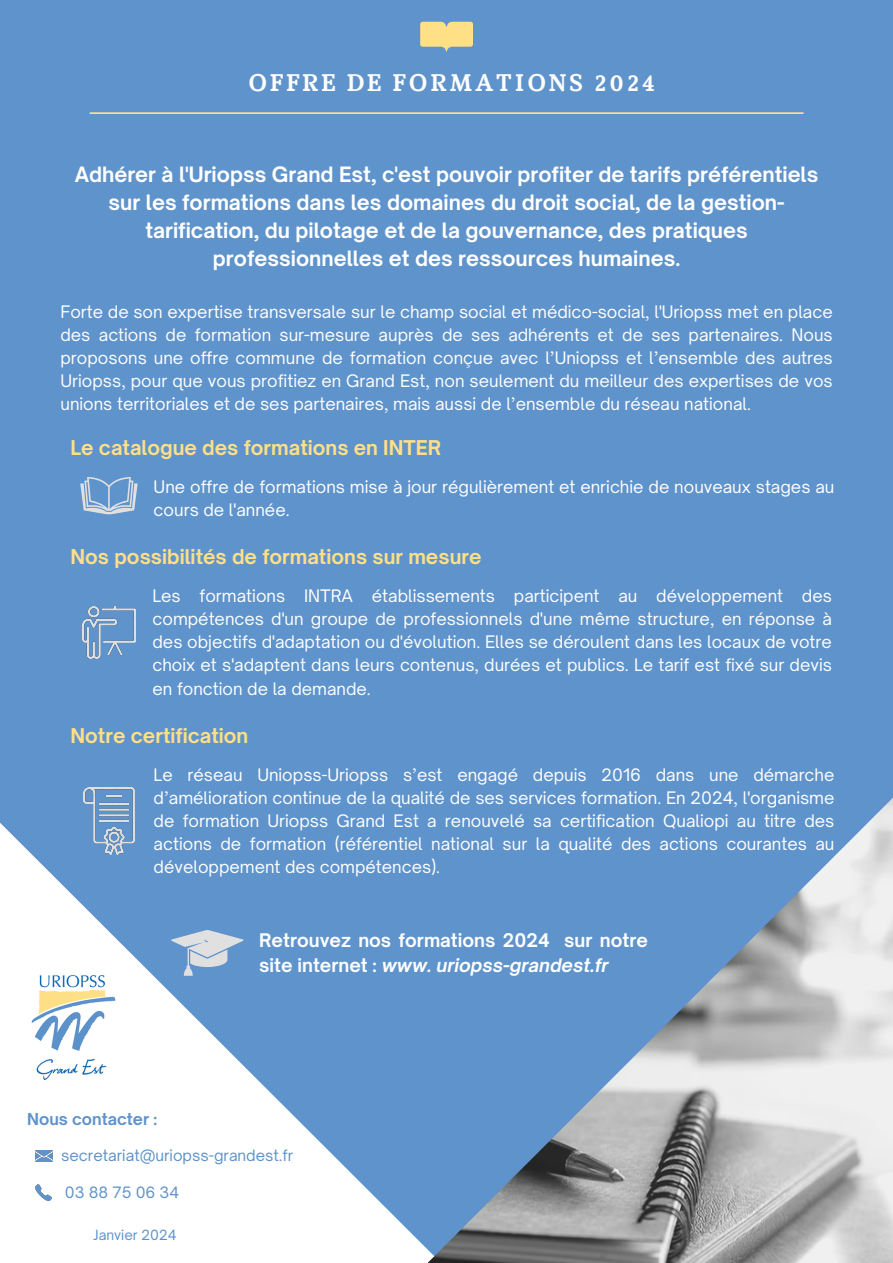
<style>
.page{position:relative;width:893px;height:1263px;background:#5f93cb}
.page>*{position:absolute;margin:0;border:0;box-sizing:border-box;transform-origin:0 0}
.t1{font:700 24px "Marta";letter-spacing:.1em;color:#fefeff}
.t2{font:700 20.25px/28.1px "Open Sauce One";color:#fff;text-align:center}
.t3{font:700 19.5px "Open Sauce One";color:#ffe087}
.t4{font:700 18px/24.8px "Open Sauce One";color:#fefeff}
.t5{font:16.5px/23.1px "Open Sauce One";color:#fefeff;text-align:justify}
.t6{font:700 15.75px "Open Sauce One";color:#5f93cb}
.t7{font:15px "Open Sauce One";color:#5f93cb}
.t8{font:13.5px "Open Sauce One";color:#5f93cb}
.s1{font-style:italic}
</style>
<div class="page">
<svg style="left:0;top:823px;width:423px;height:440px;fill:#fff"></svg>
<img style="left:423px;top:798px;width:470px;height:465px">
<img style="left:30px;top:974px;width:87px;height:108px">
<img style="left:36px;top:1185px;width:16px;height:16px">
<img style="left:36px;top:1150px;width:16px;height:11px">
<hr style="left:90px;top:112px;width:713px;height:2px;background:#ffe087">
<svg style="left:420px;top:22px;width:53px;height:30px"></svg>
<svg style="left:80px;top:477px;width:58px;height:37px"></svg>
<img style="left:83px;top:606px;width:53px;height:53px">
<img style="left:83px;top:788px;width:52px;height:66px">
<svg style="left:171px;top:930px;width:72px;height:46px"></svg>
<p class="t1" style="left:248px;top:73px;width:408px">OFFRE DE FORMATIONS 2024</p>
<p class="t2" style="left:75px;top:160px;width:745px">Adhérer à l'Uriopss Grand Est, c'est pouvoir profiter de tarifs préférentiels sur les formations dans les domaines du droit social, de la gestion&shy;tarification, du pilotage et de la gouvernance, des pratiques professionnelles et des ressources humaines.</p>
<h4 class="t5" style="left:60px;top:300px;width:774px">Forte de son expertise transversale sur le champ social et médico-social, l'Uriopss met en place des actions de formation sur-mesure auprès de ses adhérents et de ses partenaires. Nous proposons une offre commune de formation conçue avec l’Uniopss et l’ensemble des autres Uriopss, pour que vous profitiez en Grand Est, non seulement du meilleur des expertises de vos unions territoriales et de ses partenaires, mais aussi de l’ensemble du réseau national.</h4>
<h6 class="t3" style="left:71px;top:435px;width:372px">Le catalogue des formations en INTER</h6>
<h2 class="t5" style="left:154px;top:475px;width:682px">Une offre de formations mise à jour régulièrement et enrichie de nouveaux stages au cours de l'année.</h2>
<p class="t3" style="left:71px;top:545px;width:412px">Nos possibilités de formations sur mesure</p>
<h4 class="t5" style="left:152px;top:584px;width:681px">Les formations INTRA établissements participent au développement des compétences d'un groupe de professionnels d'une même structure, en réponse à des objectifs d'adaptation ou d'évolution. Elles se déroulent dans les locaux de votre choix et s'adaptent dans leurs contenus, durées et publics. Le tarif est fixé sur devis en fonction de la demande.</h4>
<h6 class="t3" style="left:71px;top:723px;width:179px">Notre certification</h6>
<p class="t5" style="left:154px;top:763px;width:682px">Le réseau Uniopss-Uriopss s’est engagé depuis 2016 dans une démarche d’amélioration continue de la qualité de ses services formation. En 2024, l'organisme de formation Uriopss Grand Est a renouvelé sa certification Qualiopi au titre des actions de formation (référentiel national sur la qualité des actions courantes au développement des compétences).</p>
<h5 class="t4" style="left:259px;top:928px;width:390px">Retrouvez nos formations 2024 sur notre site internet : <span class="s1">www. uriopss-grandest.fr</span></h5>
<p class="t6" style="left:27px;top:1109px;width:131px">Nous contacter :</p>
<h4 class="t7" style="left:61px;top:1146px;width:234px">secretariat@uriopss-grandest.fr</h4>
<h2 class="t7" style="left:65px;top:1183px;width:116px">03 88 75 06 34</h2>
<h2 class="t8" style="left:94px;top:1226px;width:85px">Janvier 2024</h2>
</div>
